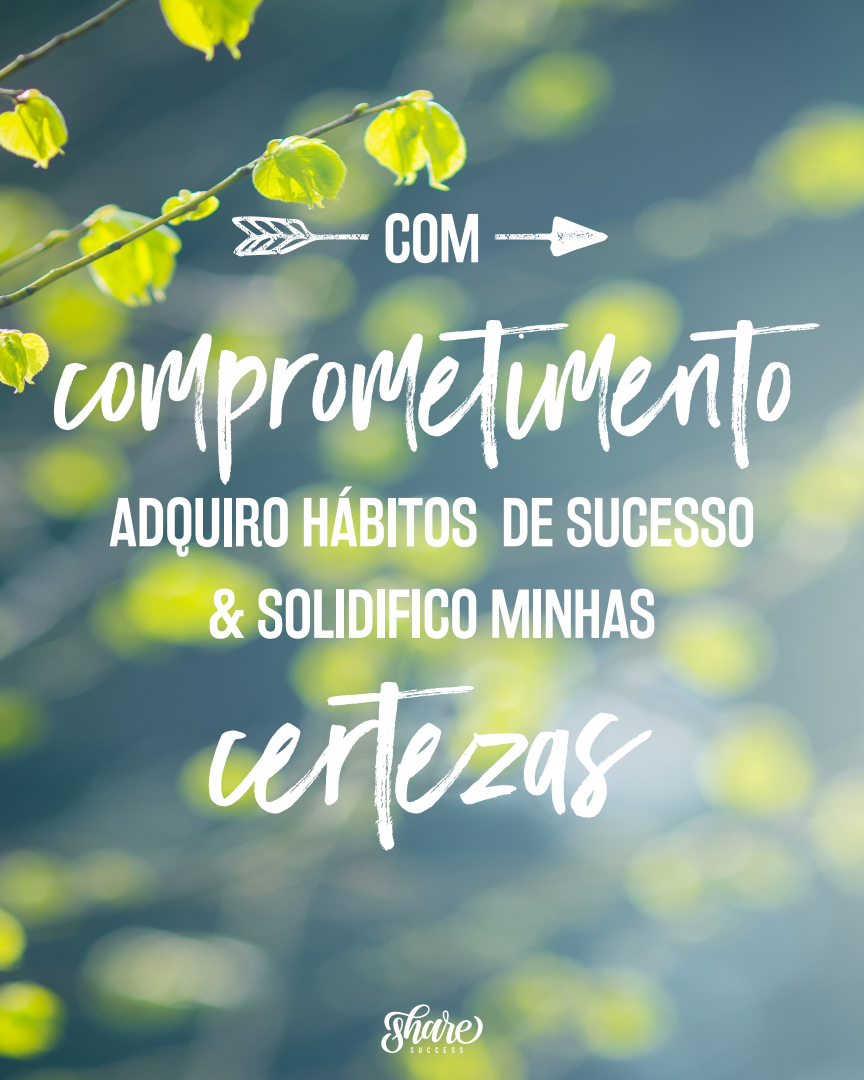
<style>
.page{position:relative;width:864px;height:1080px;background:#fff}
.page>*{position:absolute;margin:0;border:0;box-sizing:border-box;transform-origin:0 0}
.t1{font:181.95px "Black Diamond";color:#fff}
.t2{font:160.95px "Black Diamond";color:#fff}
.t3{font:61.05px "Rakesly Rg";color:#fff}
</style>
<div class="page">
<img style="left:0;top:0;width:864px;height:1080px">
<svg style="left:381px;top:1004px;width:102px;height:49px"></svg>
<svg style="left:232px;top:216px;width:137px;height:41px"></svg>
<svg style="left:494px;top:215px;width:114px;height:42px"></svg>
<p class="t3" style="left:384px;top:202px;width:98px">COM</p>
<p class="t2" style="left:64px;top:275px;width:804px">comprometimento</p>
<p class="t3" style="left:109px;top:486px;width:648px">ADQUIRO HÁBITOS DE SUCESSO</p>
<p class="t3" style="left:208px;top:578px;width:449px">&amp; SOLIDIFICO MINHAS</p>
<p class="t1" style="left:220px;top:631px;width:425px">certezas</p>
</div>
